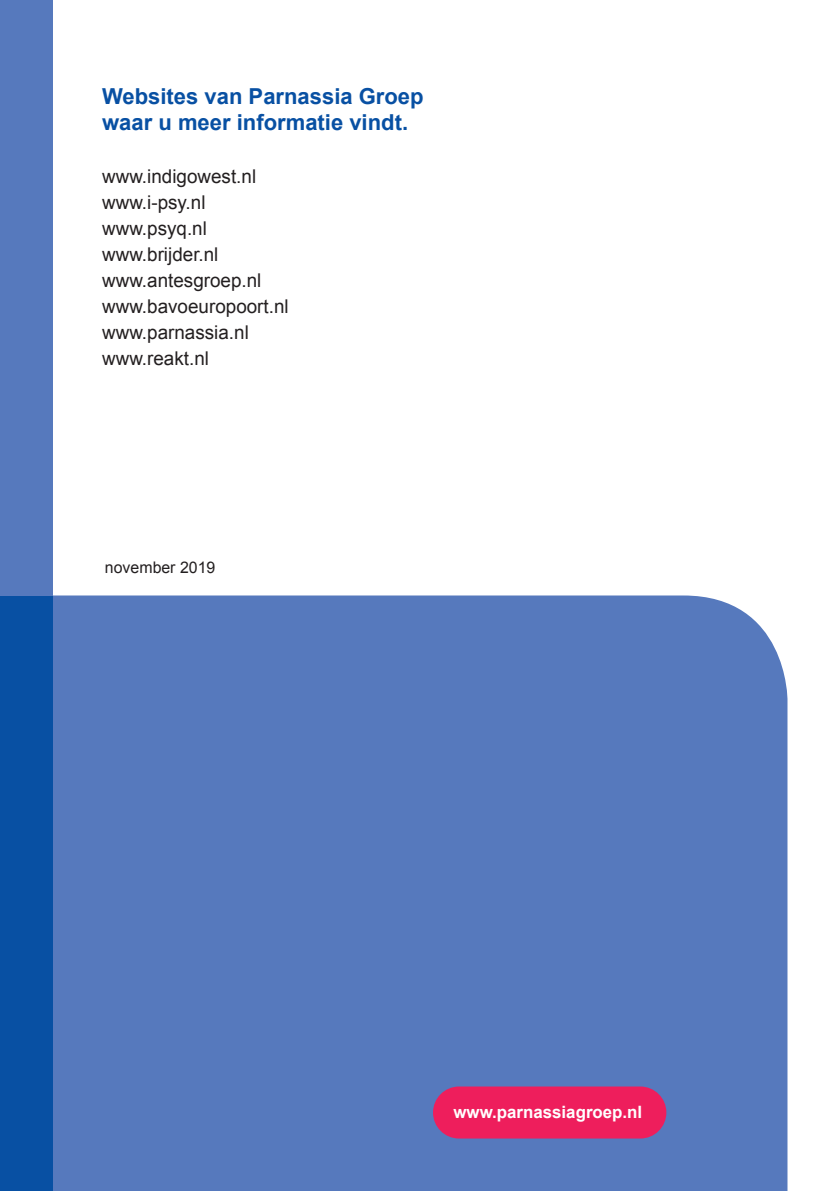
<style>
.page{position:relative;width:840px;height:1191px;background:#fff}
.page>*{position:absolute;margin:0;border:0;box-sizing:border-box;transform-origin:0 0}
.t1{font:700 22px/26px "Arial";color:#0850a3}
.t2{font:19px/26px "Arial";color:#231f20}
.t3{font:700 17px "Arial";color:#fff}
.t4{font:16px "Arial";color:#231f20}
</style>
<div class="page">
<div style="left:52px;top:595px;width:735px;height:596px;background:#5679bd"></div>
<div style="left:0;top:595px;width:52px;height:596px;background:#0850a3"></div>
<div style="left:0;top:0;width:52px;height:595px;background:#5679bd"></div>
<div style="left:433px;top:1086px;width:233px;height:52px;background:#ee1e5c"></div>
<p class="t1" style="left:102px;top:84px;width:323px">Websites van Parnassia Groep waar u meer informatie vindt.</p>
<p class="t2" style="left:102px;top:163px;width:188px">www.indigowest.nl www.i-psy.nl www.psyq.nl www.brijder.nl www.antesgroep.nl www.bavoeuropoort.nl www.parnassia.nl www.reakt.nl</p>
<p class="t4" style="left:105px;top:556px;width:112px">november 2019</p>
<p class="t3" style="left:453px;top:1100px;width:190px">www.parnassiagroep.nl</p>
</div>
